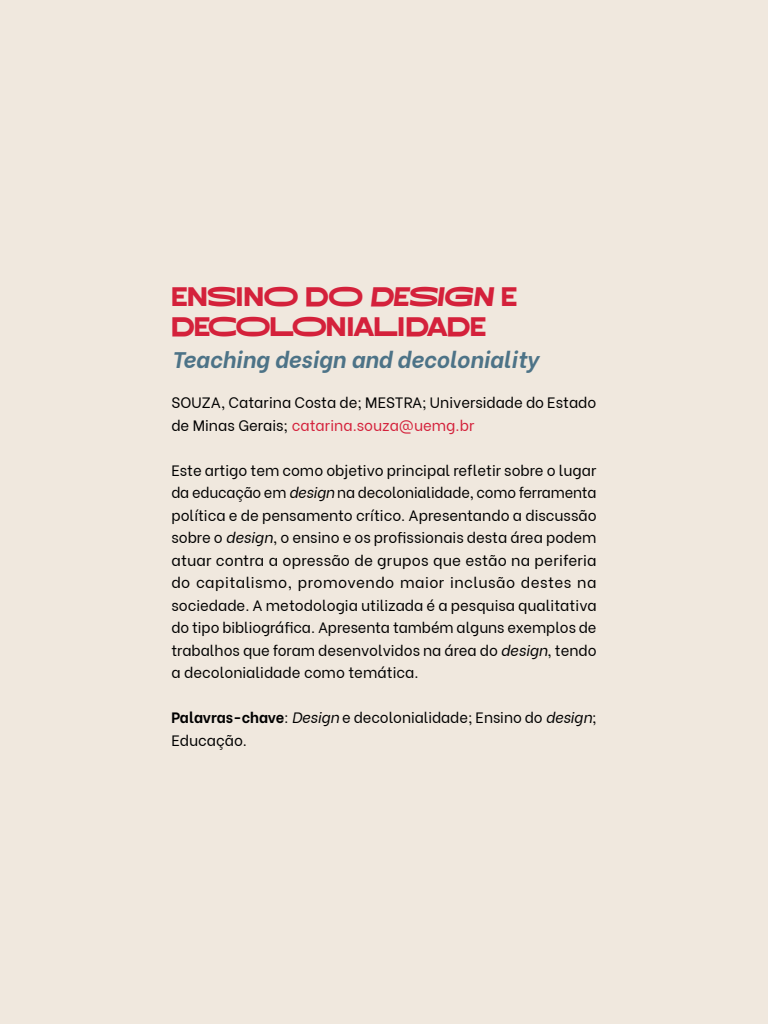
<style>
.page{position:relative;width:768px;height:1024px;background:#f0e8de}
.page>*{position:absolute;margin:0;border:0;box-sizing:border-box;transform-origin:0 0}
.t1{font:30px/30px "Blupsky Sans Serif";color:#d4213b}
.t2{font:italic 700 22.5px "Be Vietnam";color:#4d7387}
.t3{font:15px/22.5px "Be Vietnam";color:#000}
.s1{color:#d4213b}
.s2{font-style:italic}
.s3{font-weight:700}
</style>
<div class="page">
<h1 class="t1" style="left:171px;top:281px;width:348px">ENSINO DO DESIGN E<br>DECOLONIALIDADE</h1>
<h2 class="t2" style="left:171px;top:342px;width:368px">Teaching design and decoloniality</h2>
<p class="t3" style="left:171px;top:390px;width:427px">SOUZA, Catarina Costa de; MESTRA; Universidade do Estado de Minas Gerais; <span class="s1">catarina.souza@uemg.br</span></p>
<p class="t3" style="left:171px;top:458px;width:427px;text-align:justify">Este artigo tem como objetivo principal refletir sobre o lugar da educação em <span class="s2">design</span> na decolonialidade, como ferramenta política e de pensamento crítico. Apresentando a discussão sobre o <span class="s2">design</span>, o ensino e os profissionais desta área podem atuar contra a opressão de grupos que estão na periferia do capitalismo, promovendo maior inclusão destes na sociedade. A metodologia utilizada é a pesquisa qualitativa do tipo bibliográfica. Apresenta também alguns exemplos de trabalhos que foram desenvolvidos na área do <span class="s2">design</span>, tendo a decolonialidade como temática.</p>
<p class="t3" style="left:171px;top:705px;width:427px"><span class="s3">Palavras-chave</span>: <span class="s2">Design</span> e decolonialidade; Ensino do <span class="s2">design</span>;<br>Educação.</p>
</div>
